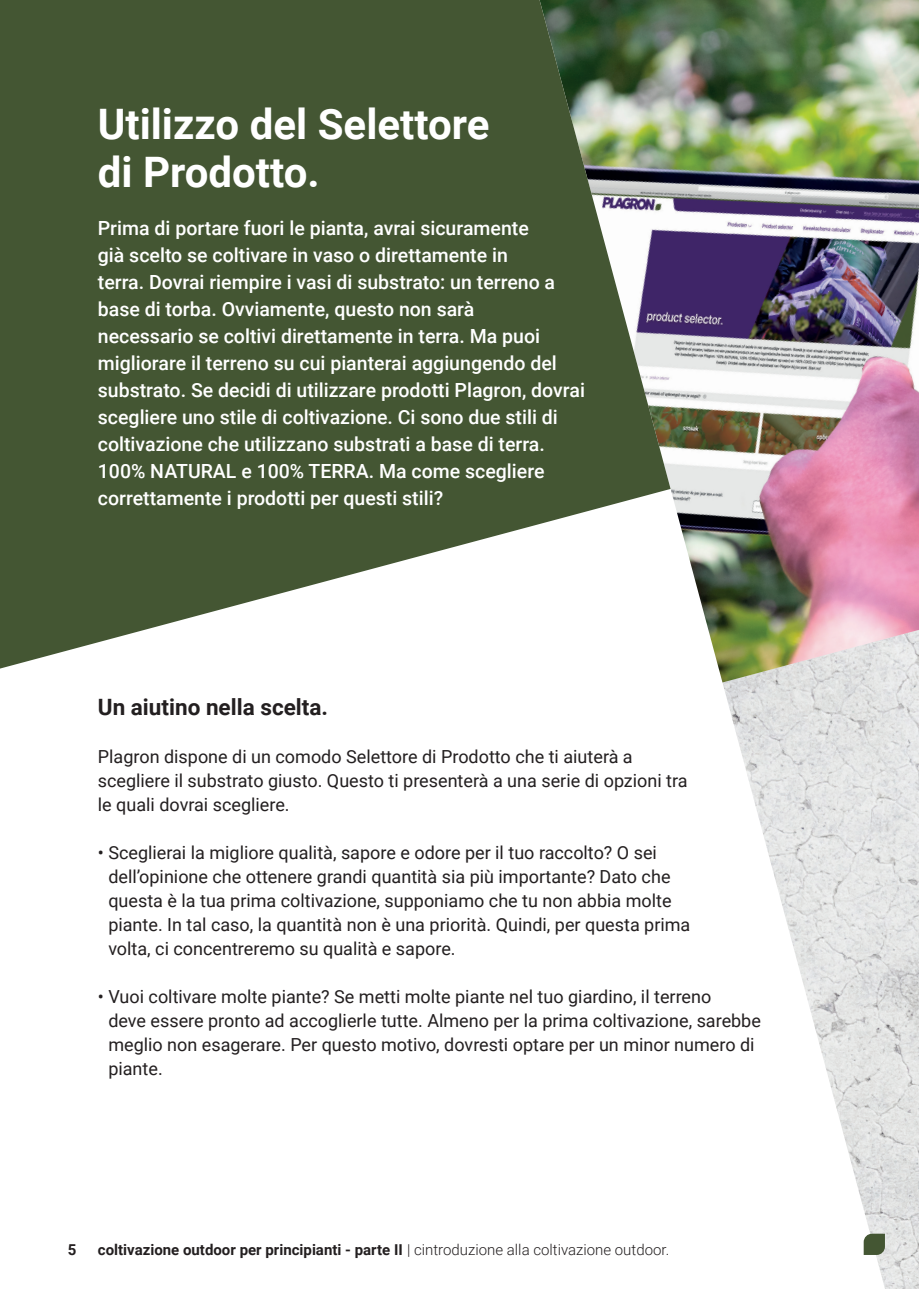
<style>
.page{position:relative;width:919px;height:1289px;background:#fff}
.page>*{position:absolute;margin:0;border:0;box-sizing:border-box;transform-origin:0 0}
.t1{font:700 42px/48px "Roboto";color:#fff}
.t2{font:700 22.5px "Roboto";color:#231f20}
.t3{font:500 19.5px/27px "Roboto";color:#fff}
.t4{font:18px/24px "Roboto";color:#231f20}
.t5{font:700 15px "Roboto";color:#231f20}
.s1{font-weight:300}
</style>
<div class="page">
<img style="left:884px;top:0;width:34px;height:689px">
<img style="left:670px;top:0;width:214px;height:1284px">
<svg style="left:863px;top:1233px;width:21px;height:21px"></svg>
<svg style="left:0;top:0;width:670px;height:669px;background:#617054"></svg>
<h1 class="t1" style="left:98px;top:98px;width:393px">Utilizzo del Selettore di Prodotto.</h1>
<p class="t3" style="left:98px;top:214px;width:488px">Prima di portare fuori le pianta, avrai sicuramente<br>già scelto se coltivare in vaso o direttamente in<br>terra. Dovrai riempire i vasi di substrato: un terreno a base di torba. Ovviamente, questo non sarà<br>necessario se coltivi direttamente in terra. Ma puoi migliorare il terreno su cui pianterai aggiungendo del substrato. Se decidi di utilizzare prodotti Plagron, dovrai scegliere uno stile di coltivazione. Ci sono due stili di coltivazione che utilizzano substrati a base di terra.<br>100% NATURAL e 100% TERRA. Ma come scegliere correttamente i prodotti per questi stili?</p>
<p class="t2" style="left:98px;top:691px;width:232px">Un aiutino nella scelta.</p>
<p class="t4" style="left:98px;top:744px;width:591px">Plagron dispone di un comodo Selettore di Prodotto che ti aiuterà a scegliere il substrato giusto. Questo ti presenterà a una serie di opzioni tra le quali dovrai scegliere.</p>
<p class="t4" style="left:108px;top:840px;width:583px;text-indent:-11px">• Sceglierai la migliore qualità, sapore e odore per il tuo raccolto? O sei dell’opinione che ottenere grandi quantità sia più importante? Dato che questa è la tua prima coltivazione, supponiamo che tu non abbia molte piante. In tal caso, la quantità non è una priorità. Quindi, per questa prima volta, ci concentreremo su qualità e sapore.</p>
<p class="t4" style="left:108px;top:984px;width:654px;text-indent:-11px">• Vuoi coltivare molte piante? Se metti molte piante nel tuo giardino, il terreno<br>deve essere pronto ad accoglierle tutte. Almeno per la prima coltivazione, sarebbe meglio non esagerare. Per questo motivo, dovresti optare per un minor numero di piante.</p>
<p class="t5" style="left:68px;top:1238px;width:10px">5</p>
<p class="t5" style="left:98px;top:1238px;width:573px">coltivazione outdoor per principianti - parte II <span class="s1">| cintroduzione alla coltivazione outdoor.</span></p>
</div>
